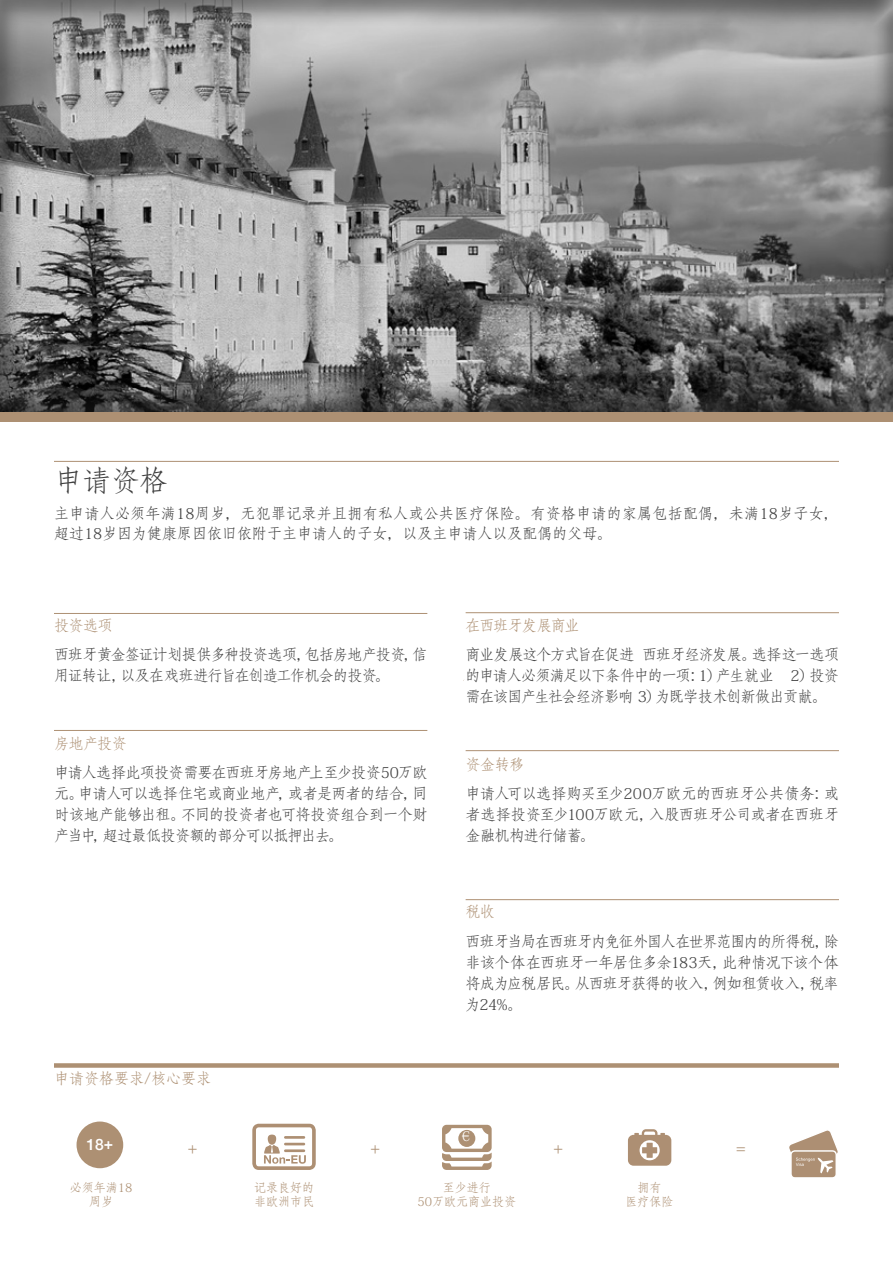
<style>
.page{position:relative;width:893px;height:1263px;background:#fff}
.page>*{position:absolute;margin:0;border:0;box-sizing:border-box;transform-origin:0 0}
.t1{font:28.5px "Adobe Fangsong Std";color:#404040}
.t2{font:18px "Adobe Fangsong Std";color:#ad9073}
.t3{font:500 15.6px "Helvetica Neue";color:#fff}
.t4{font:15px/21px "Adobe Fangsong Std";letter-spacing:-.03em;color:#404040;text-align:justify}
.t5{font:15px/19.5px "Adobe Fangsong Std";letter-spacing:.015em;color:#404040}
.t6{font:15px/21px "Adobe Fangsong Std";letter-spacing:-.05em;color:#404040}
.t7{font:15px "Adobe Fangsong Std";letter-spacing:-.03em;color:#ad9073}
.t8{font:15px "Adobe Fangsong Std";color:#ad9073}
.t9{font:15px "Adobe Fangsong Std";letter-spacing:-.075em;color:#ad9073}
.t10{font:13.5px "Adobe Fangsong Std";color:#fff}
.t11{font:12px "Adobe Fangsong Std";color:#ad9073}
</style>
<div class="page">
<div style="left:0;top:407px;width:893px;height:15px;background:#ad9073"></div>
<hr style="left:54px;top:461px;width:785px;height:1px;background:#ad9073">
<hr style="left:54px;top:613px;width:373px;height:1px;background:#ad9073">
<div style="left:0;top:0;width:893px;height:412px;background:#231f20;opacity:.5"></div>
<div style="left:54px;top:1063px;width:785px;height:5px;background:#ad9073"></div>
<hr style="left:54px;top:730px;width:373px;height:1px;background:#ad9073">
<hr style="left:466px;top:612px;width:373px;height:1px;background:#ad9073">
<hr style="left:466px;top:750px;width:373px;height:1px;background:#ad9073">
<hr style="left:466px;top:899px;width:373px;height:1px;background:#ad9073">
<div style="left:77px;top:1121px;width:46px;height:47px;background:#ad9073;border-radius:50%"></div>
<svg style="left:442px;top:1125px;width:50px;height:45px"></svg>
<div style="left:458px;top:1130px;width:17px;height:17px;background:#ad9073;border-radius:50%"></div>
<svg style="left:252px;top:1124px;width:64px;height:46px"></svg>
<svg style="left:628px;top:1129px;width:43px;height:37px"></svg>
<svg style="left:789px;top:1130px;width:49px;height:48px"></svg>
<p class="t1" style="left:54px;top:463px;width:115px">申请资格</p>
<p class="t5" style="left:54px;top:504px;width:786px">主申请人必须年满18周岁，无犯罪记录并且拥有私人或公共医疗保险。有资格申请的家属包括配偶，未满18岁子女，超过18岁因为健康原因依旧依附于主申请人的子女，以及主申请人以及配偶的父母。</p>
<p class="t7" style="left:54px;top:616px;width:60px">投资选项</p>
<p class="t6" style="left:54px;top:644px;width:375px">西班牙黄金签证计划提供多种投资选项，包括房地产投资，信用证转让，以及在戏班进行旨在创造工作机会的投资。</p>
<p class="t7" style="left:54px;top:734px;width:74px">房地产投资</p>
<p class="t4" style="left:54px;top:762px;width:375px">申请人选择此项投资需要在西班牙房地产上至少投资50万欧元。申请人可以选择住宅或商业地产，或者是两者的结合，同时该地产能够出租。不同的投资者也可将投资组合到一个财产当中，超过最低投资额的部分可以抵押出去。</p>
<p class="t8" style="left:54px;top:1069px;width:158px">申请资格要求/核心要求</p>
<p class="t9" style="left:466px;top:616px;width:115px">在西班牙发展商业</p>
<p class="t4" style="left:466px;top:644px;width:375px">商业发展这个方式旨在促进 西班牙经济发展。选择这一选项的申请人必须满足以下条件中的一项：1）产生就业 2）投资需在该国产生社会经济影响 3）为既学技术创新做出贡献。</p>
<p class="t7" style="left:466px;top:755px;width:60px">资金转移</p>
<p class="t4" style="left:466px;top:783px;width:375px">申请人可以选择购买至少200万欧元的西班牙公共债务：或者选择投资至少100万欧元，入股西班牙公司或者在西班牙金融机构进行储蓄。</p>
<p class="t7" style="left:466px;top:902px;width:31px">税收</p>
<p class="t4" style="left:466px;top:931px;width:375px">西班牙当局在西班牙内免征外国人在世界范围内的所得税，除非该个体在西班牙一年居住多余183天，此种情况下该个体将成为应税居民。从西班牙获得的收入，例如租赁收入，税率为24%。</p>
<p class="t10" style="left:462px;top:1128px;width:10px">€</p>
<p class="t3" style="left:87px;top:1132px;width:28px">18+</p>
<p class="t2" style="left:188px;top:1136px;width:11px">+</p>
<p class="t2" style="left:553px;top:1136px;width:11px">+</p>
<p class="t2" style="left:736px;top:1136px;width:11px">=</p>
<p class="t11" style="left:443px;top:1180px;width:49px">至少进行</p>
<p class="t11" style="left:417px;top:1194px;width:100px">50万欧元商业投资</p>
<p class="t2" style="left:371px;top:1136px;width:11px">+</p>
<p class="t11" style="left:70px;top:1180px;width:64px">必须年满18</p>
<p class="t11" style="left:89px;top:1194px;width:25px">周岁</p>
<p class="t11" style="left:254px;top:1180px;width:61px">记录良好的</p>
<p class="t11" style="left:254px;top:1194px;width:61px">非欧洲市民</p>
<p class="t11" style="left:638px;top:1180px;width:25px">拥有</p>
<p class="t11" style="left:626px;top:1194px;width:49px">医疗保险</p>
</div>
